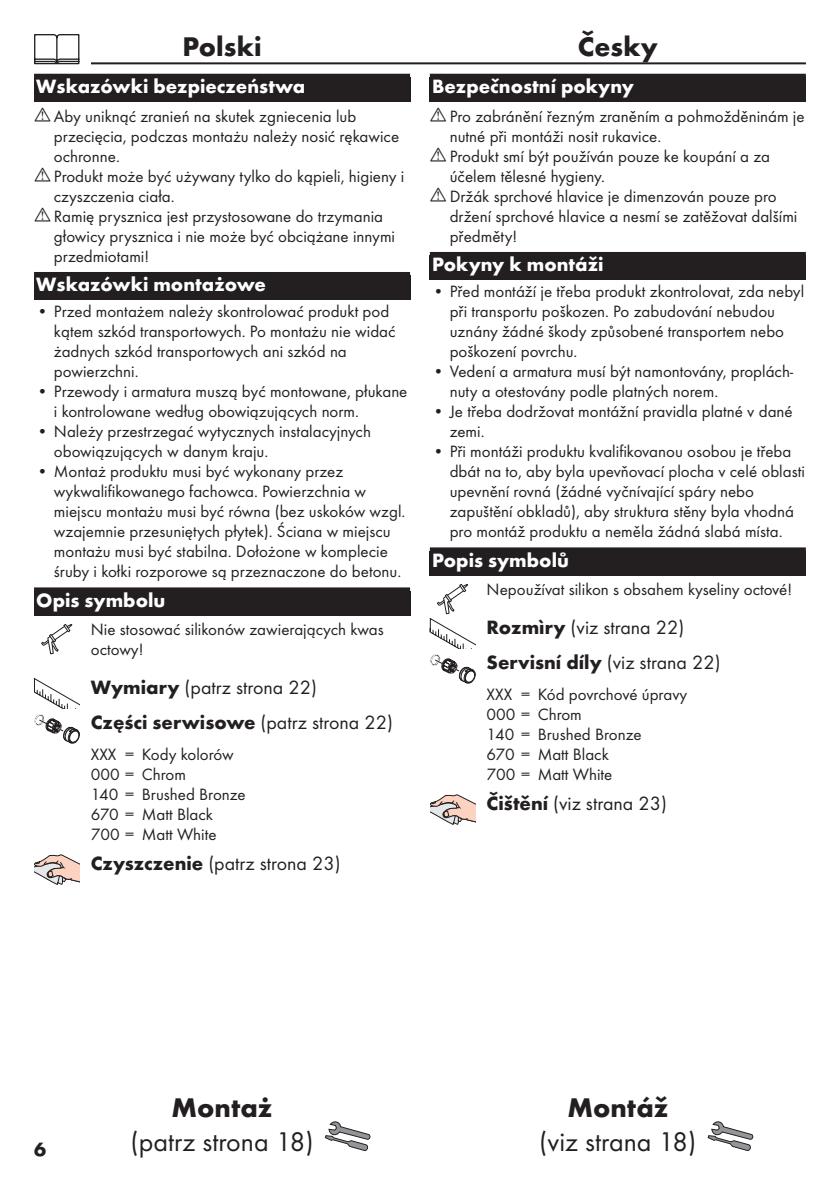
<style>
.page{position:relative;width:840px;height:1191px;background:#fff}
.page>*{position:absolute;margin:0;border:0;box-sizing:border-box;transform-origin:0 0}
.Montage_mit_Symbol_PL{font:28px/33.6px "Futura TOT Boo";color:#231f20;text-align:center}
.Montage_mit_Symbol_CS{font:28px/33.6px "Futura TOT Boo";color:#231f20;text-align:center}
.Sprache_Rahmenwechsel_PL{font:700 28px "Futura TOT";color:#231f20}
.Sprache_Rahmenwechsel_CS{font:700 28px "Futura TOT";color:#231f20}
.Ueberschrift_Grafik_CS{font:20px "Futura TOT Boo";color:#231f20}
.Ueberschrift_Grafik_PL{font:20px "Futura TOT Boo";color:#231f20}
.Ueberschrift_Grafik_PL-2{font:700 20px "Futura TOT";color:#231f20}
.Ueberschrift_PL{font:700 20px "Futura TOT";color:#fff}
.Ueberschrift_CS{font:700 20px "Futura TOT";color:#fff}
.Ueberschrift___PL{font:700 20px "Futura TOT";color:#fff}
.Ueberschrift___CS{font:700 20px "Futura TOT";color:#fff}
.Farbe_CS{font:17px/20px "Futura TOT Boo";color:#231f20}
.Farbe_PL{font:17px/20px "Futura TOT Boo";color:#231f20}
.Normaltext_Grafik_PL{font:17px/20px "Futura TOT Boo";color:#231f20}
.Normaltext_Grafik_CS{font:17px "Futura TOT Boo";color:#231f20}
.s1{font-family:"Futura TOT";font-weight:700}
.s2{font-family:"Futura TOT Boo";font-weight:400}
</style>
<div class="page">
<hr style="left:34px;top:62px;width:771px;height:2px;background:#231f20">
<div style="left:23px;top:34px;width:68px;height:34px;background:#fff"></div>
<svg style="left:34px;top:34px;width:45px;height:30px"></svg>
<svg style="left:325px;top:1121px;width:45px;height:29px"></svg>
<div style="left:34px;top:74px;width:376px;height:28px;background:#231f20"></div>
<div style="left:34px;top:272px;width:376px;height:28px;background:#231f20"></div>
<div style="left:34px;top:587px;width:376px;height:28px;background:#231f20"></div>
<svg style="left:41px;top:624px;width:32px;height:30px"></svg>
<svg style="left:34px;top:678px;width:45px;height:65px"></svg>
<svg style="left:34px;top:854px;width:45px;height:30px"></svg>
<svg style="left:707px;top:1121px;width:45px;height:29px"></svg>
<div style="left:429px;top:74px;width:376px;height:28px;background:#231f20"></div>
<div style="left:429px;top:252px;width:376px;height:28px;background:#231f20"></div>
<div style="left:429px;top:547px;width:376px;height:28px;background:#231f20"></div>
<svg style="left:429px;top:584px;width:46px;height:99px"></svg>
<svg style="left:430px;top:794px;width:45px;height:30px"></svg>
<p class="Sprache_Rahmenwechsel_PL" style="left:182px;top:29px;width:81px">Polski</p>
<p class="Ueberschrift___PL" style="left:36px;top:74px;width:270px">Wskazówki bezpieczeństwa</p>
<p class="Farbe_CS" style="left:54px;top:106px;width:346px">Aby uniknąć zranień na skutek zgniecenia lub przecięcia, podczas montażu należy nosić rękawice ochronne.</p>
<p class="Farbe_CS" style="left:54px;top:166px;width:352px">Produkt może być używany tylko do kąpieli, higieny i czyszczenia ciała.</p>
<p class="Farbe_CS" style="left:54px;top:206px;width:342px">Ramię prysznica jest przystosowane do trzymania głowicy prysznica i nie może być obciążane innymi przedmiotami!</p>
<p class="Ueberschrift_PL" style="left:36px;top:272px;width:231px">Wskazówki montażowe</p>
<p class="Farbe_CS" style="left:54px;top:301px;width:343px;text-indent:-17px">• Przed montażem należy skontrolować produkt pod kątem szkód transportowych. Po montażu nie widać żadnych szkód transportowych ani szkód na powierzchni.</p>
<p class="Farbe_CS" style="left:54px;top:381px;width:355px;text-indent:-17px">• Przewody i armatura muszą być montowane, płukane i kontrolowane według obowiązujących norm.</p>
<p class="Farbe_CS" style="left:54px;top:421px;width:318px;text-indent:-17px">• Należy przestrzegać wytycznych instalacyjnych obowiązujących w danym kraju.</p>
<p class="Farbe_CS" style="left:54px;top:461px;width:353px;text-indent:-17px">• Montaż produktu musi być wykonany przez wykwalifikowanego fachowca. Powierzchnia w miejscu montażu musi być równa (bez uskoków wzgl. wzajemnie przesuniętych płytek). Ściana w miejscu montażu musi być stabilna. Dołożone w komplecie śruby i kołki rozporowe są przeznaczone do betonu.</p>
<p class="Ueberschrift_PL" style="left:36px;top:588px;width:130px">Opis symbolu</p>
<p class="Normaltext_Grafik_PL" style="left:91px;top:619px;width:294px">Nie stosować silikonów zawierających kwas octowy!</p>
<p class="Ueberschrift_Grafik_PL" style="left:91px;top:675px;width:227px"><span class="s1">Wymiary</span> (patrz strona 22)</p>
<p class="Ueberschrift_Grafik_PL-2" style="left:91px;top:710px;width:303px">Części serwisowe <span class="s2">(patrz strona 22)</span></p>
<p class="Farbe_PL" style="left:91px;top:744px;width:156px">XXX = Kody kolorów<br>000 = Chrom<br>140 = Brushed Bronze<br>670 = Matt Black<br>700 = Matt White</p>
<p class="Ueberschrift_Grafik_PL" style="left:91px;top:851px;width:251px"><span class="s1">Czyszczenie</span> (patrz strona 23)</p>
<p class="Sprache_Rahmenwechsel_CS" style="left:577px;top:29px;width:81px">Česky</p>
<p class="Ueberschrift___CS" style="left:432px;top:74px;width:203px">Bezpečnostní pokyny</p>
<p class="Farbe_CS" style="left:449px;top:106px;width:356px">Pro zabránění řezným zraněním a pohmožděninám je nutné při montáži nosit rukavice.</p>
<p class="Farbe_CS" style="left:449px;top:146px;width:322px">Produkt smí být používán pouze ke koupání a za účelem tělesné hygieny.</p>
<p class="Farbe_CS" style="left:449px;top:186px;width:349px">Držák sprchové hlavice je dimenzován pouze pro držení sprchové hlavice a nesmí se zatěžovat dalšími předměty!</p>
<p class="Ueberschrift_CS" style="left:432px;top:252px;width:173px">Pokyny k montáži</p>
<p class="Farbe_CS" style="left:449px;top:281px;width:356px;text-indent:-17px">• Před montáží je třeba produkt zkontrolovat, zda nebyl při transportu poškozen. Po zabudování nebudou uznány žádné škody způsobené transportem nebo poškození povrchu.</p>
<p class="Farbe_CS" style="left:449px;top:361px;width:345px;text-indent:-17px">• Vedení a armatura musí být namontovány, proplách&shy;nuty a otestovány podle platných norem.</p>
<p class="Farbe_CS" style="left:449px;top:401px;width:344px;text-indent:-17px">• Je třeba dodržovat montážní pravidla platné v dané zemi.</p>
<p class="Farbe_CS" style="left:449px;top:441px;width:356px;text-indent:-17px">• Při montáži produktu kvalifikovanou osobou je třeba dbát na to, aby byla upevňovací plocha v celé oblasti upevnění rovná (žádné vyčnívající spáry nebo zapuštění obkladů), aby struktura stěny byla vhodná pro montáž produktu a neměla žádná slabá místa.</p>
<p class="Ueberschrift_CS" style="left:432px;top:548px;width:138px">Popis symbolů</p>
<p class="Normaltext_Grafik_CS" style="left:486px;top:579px;width:307px">Nepoužívat silikon s obsahem kyseliny octové!</p>
<p class="Ueberschrift_Grafik_CS" style="left:486px;top:615px;width:199px"><span class="s1">Rozmìry</span> (viz strana 22)</p>
<p class="Ueberschrift_Grafik_CS" style="left:486px;top:650px;width:235px"><span class="s1">Servisní díly</span> (viz strana 22)</p>
<p class="Farbe_CS" style="left:486px;top:684px;width:202px">XXX = Kód povrchové úpravy<br>000 = Chrom<br>140 = Brushed Bronze<br>670 = Matt Black<br>700 = Matt White</p>
<p class="Ueberschrift_Grafik_CS" style="left:486px;top:791px;width:182px"><span class="s1">Čištění</span> (viz strana 23)</p>
<p class="Ueberschrift_Grafik_PL-2" style="left:34px;top:1136px;width:13px">6</p>
<p class="Montage_mit_Symbol_PL" style="left:130px;top:1090px;width:184px"><span class="s1">Montaż<br></span>(patrz strona 18)</p>
<p class="Montage_mit_Symbol_CS" style="left:539px;top:1090px;width:158px"><span class="s1">Montáž<br></span>(viz strana 18)</p>
</div>
